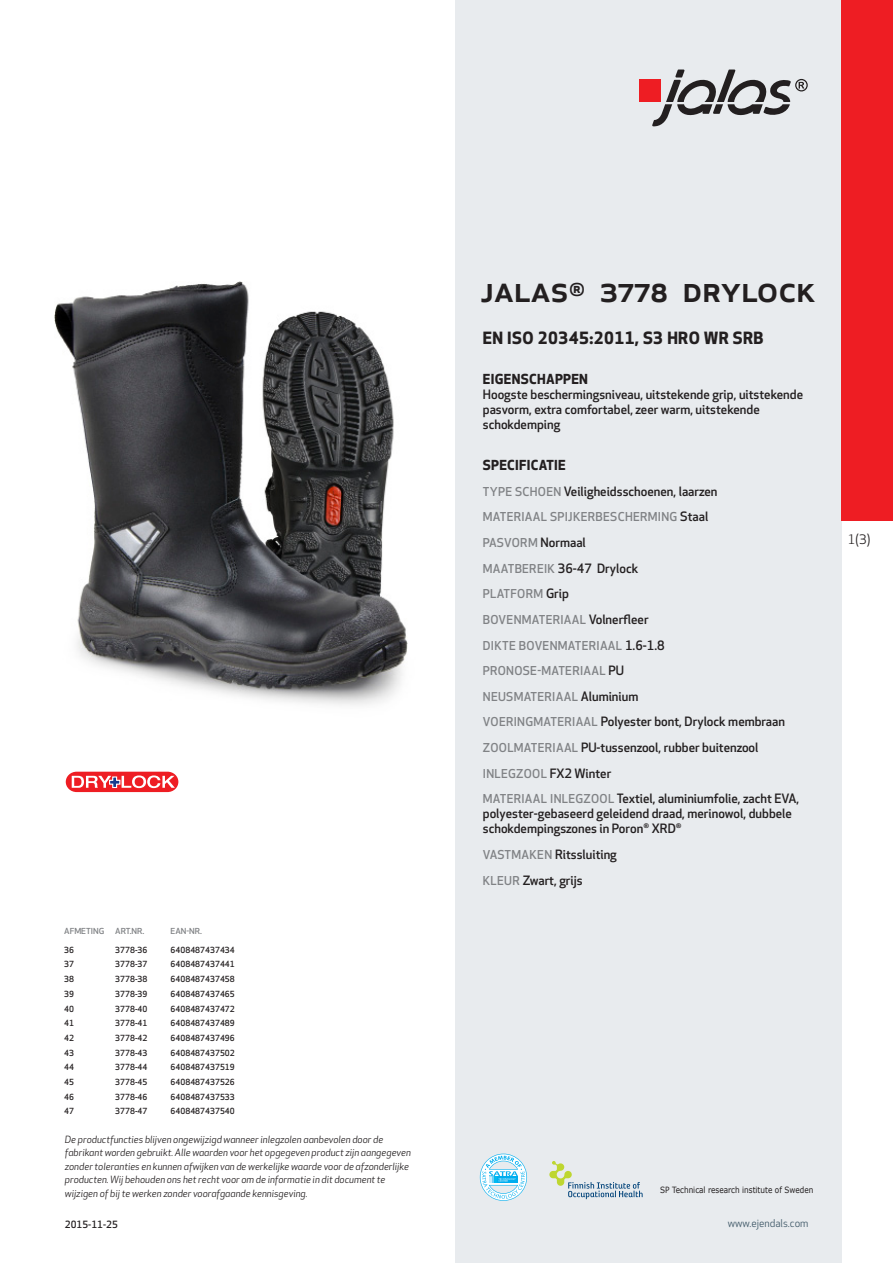
<style>
.page{position:relative;width:893px;height:1263px;background:#fff}
.page>*{position:absolute;margin:0;border:0;box-sizing:border-box;transform-origin:0 0}
.prodname{font:500 36px "Apex New";color:#231f20}
.Funktion_body{font:700 16.5px "Apex New";letter-spacing:.025em;color:#231f20}
.Funktion_body-2{font:700 13.5px "Apex New";letter-spacing:.025em;color:#231f20}
.t1{font:12.75px "Apex New";color:#231f20}
.Funktion_body-3{font:500 12.6px/15px "Apex New";color:#231f20}
.Funktion_body-4{font:500 12px "Apex New";letter-spacing:.025em;color:#808285}
.t2{font:10.5px "Apex New";color:#405968}
.t3{font:italic 9.75px/13.5px "Apex New";color:#231f20}
.Sidfot_datum{font:500 9.75px "Apex New";color:#231f20}
.t4{font:8.55px "Verdana";color:#231f20;scale:.85 1}
.ArticleTable_body{font:500 8.25px "Apex New";color:#231f20}
.ArticeTable_header{font:500 8.1px "Apex New";color:#808285;scale:1.06 1}
.s1{font-size:12px;color:#808285}
.s2{font-size:12.6px;color:#231f20}
</style>
<div class="page">
<div style="left:455px;top:0;width:387px;height:1263px;background:#e8ebee"></div>
<svg style="left:549px;top:1161px;width:94px;height:38px"></svg>
<svg style="left:480px;top:1154px;width:47px;height:47px"></svg>
<div style="left:639px;top:80px;width:22px;height:22px;background:#ee1d23"></div>
<svg style="left:652px;top:70px;width:156px;height:56px"></svg>
<div style="left:842px;top:0;width:51px;height:520px;background:#ee1d23"></div>
<img style="left:54px;top:281px;width:354px;height:424px">
<svg style="left:65px;top:771px;width:114px;height:22px"></svg>
<p class="ArticeTable_header" style="left:64px;top:925px;width:39px">AFMETING</p>
<p class="ArticeTable_header" style="left:115px;top:925px;width:29px">ART.NR.</p>
<p class="ArticeTable_header" style="left:171px;top:925px;width:31px">EAN-NR.</p>
<p class="ArticleTable_body" style="left:64px;top:944px;width:11px">36</p>
<p class="ArticleTable_body" style="left:115px;top:944px;width:34px">3778-36</p>
<p class="ArticleTable_body" style="left:171px;top:944px;width:66px">6408487437434</p>
<p class="ArticleTable_body" style="left:64px;top:959px;width:11px">37</p>
<p class="ArticleTable_body" style="left:115px;top:959px;width:34px">3778-37</p>
<p class="ArticleTable_body" style="left:171px;top:959px;width:66px">6408487437441</p>
<p class="ArticleTable_body" style="left:64px;top:973px;width:11px">38</p>
<p class="ArticleTable_body" style="left:115px;top:973px;width:34px">3778-38</p>
<p class="ArticleTable_body" style="left:171px;top:973px;width:66px">6408487437458</p>
<p class="ArticleTable_body" style="left:64px;top:988px;width:11px">39</p>
<p class="ArticleTable_body" style="left:115px;top:988px;width:34px">3778-39</p>
<p class="ArticleTable_body" style="left:171px;top:988px;width:66px">6408487437465</p>
<p class="ArticleTable_body" style="left:64px;top:1003px;width:11px">40</p>
<p class="ArticleTable_body" style="left:115px;top:1003px;width:34px">3778-40</p>
<p class="ArticleTable_body" style="left:171px;top:1003px;width:66px">6408487437472</p>
<p class="ArticleTable_body" style="left:64px;top:1018px;width:11px">41</p>
<p class="ArticleTable_body" style="left:115px;top:1018px;width:34px">3778-41</p>
<p class="ArticleTable_body" style="left:171px;top:1018px;width:66px">6408487437489</p>
<p class="ArticleTable_body" style="left:64px;top:1032px;width:11px">42</p>
<p class="ArticleTable_body" style="left:115px;top:1032px;width:34px">3778-42</p>
<p class="ArticleTable_body" style="left:171px;top:1032px;width:66px">6408487437496</p>
<p class="ArticleTable_body" style="left:64px;top:1047px;width:11px">43</p>
<p class="ArticleTable_body" style="left:115px;top:1047px;width:34px">3778-43</p>
<p class="ArticleTable_body" style="left:171px;top:1047px;width:66px">6408487437502</p>
<p class="ArticleTable_body" style="left:64px;top:1062px;width:11px">44</p>
<p class="ArticleTable_body" style="left:115px;top:1062px;width:34px">3778-44</p>
<p class="ArticleTable_body" style="left:171px;top:1062px;width:66px">6408487437519</p>
<p class="ArticleTable_body" style="left:64px;top:1076px;width:11px">45</p>
<p class="ArticleTable_body" style="left:115px;top:1076px;width:34px">3778-45</p>
<p class="ArticleTable_body" style="left:171px;top:1076px;width:66px">6408487437526</p>
<p class="ArticleTable_body" style="left:64px;top:1091px;width:11px">46</p>
<p class="ArticleTable_body" style="left:115px;top:1091px;width:34px">3778-46</p>
<p class="ArticleTable_body" style="left:171px;top:1091px;width:66px">6408487437533</p>
<p class="ArticleTable_body" style="left:64px;top:1106px;width:11px">47</p>
<p class="ArticleTable_body" style="left:115px;top:1106px;width:34px">3778-47</p>
<p class="ArticleTable_body" style="left:171px;top:1106px;width:66px">6408487437540</p>
<p class="t3" style="left:65px;top:1132px;width:347px">De productfuncties blijven ongewijzigd wanneer inlegzolen aanbevolen door de fabrikant worden gebruikt. Alle waarden voor het opgegeven product zijn aangegeven zonder toleranties en kunnen afwijken van de werkelijke waarde voor de afzonderlijke producten. Wij behouden ons het recht voor om de informatie in dit document te wijzigen of bij te werken zonder voorafgaande kennisgeving.</p>
<p class="Sidfot_datum" style="left:65px;top:1218px;width:54px">2015-11-25</p>
<p class="prodname" style="left:480px;top:265px;width:337px">JALAS<sup>®</sup> 3778 Drylock</p>
<p class="Funktion_body" style="left:483px;top:326px;width:282px">EN ISO 20345:2011, S3 HRO WR SRB</p>
<p class="Funktion_body-2" style="left:483px;top:370px;width:107px">EIGENSCHAPPEN</p>
<p class="Funktion_body-3" style="left:483px;top:387px;width:322px">Hoogste beschermingsniveau, uitstekende grip, uitstekende pasvorm, extra comfortabel, zeer warm, uitstekende schokdemping</p>
<p class="Funktion_body-2" style="left:483px;top:455px;width:84px">SPECIFICATIE</p>
<p class="Funktion_body-3" style="left:483px;top:483px;width:236px"><span class="s1">TYPE SCHOEN</span> Veiligheidsschoenen, laarzen</p>
<p class="Funktion_body-4" style="left:483px;top:509px;width:227px">MATERIAAL SPIJKERBESCHERMING <span class="s2">Staal</span></p>
<p class="Funktion_body-4" style="left:483px;top:535px;width:104px">PASVORM <span class="s2">Normaal</span></p>
<p class="Funktion_body-3" style="left:483px;top:560px;width:157px"><span class="s1">MAATBEREIK</span> 36-47 Drylock</p>
<p class="Funktion_body-4" style="left:483px;top:586px;width:88px">PLATFORM <span class="s2">Grip</span></p>
<p class="Funktion_body-4" style="left:483px;top:611px;width:167px">BOVENMATERIAAL <span class="s2">Volnerfleer</span></p>
<p class="Funktion_body-4" style="left:483px;top:637px;width:183px">DIKTE BOVENMATERIAAL <span class="s2">1.6-1.8</span></p>
<p class="Funktion_body-4" style="left:483px;top:663px;width:143px">PRONOSE-MATERIAAL <span class="s2">PU</span></p>
<p class="Funktion_body-4" style="left:483px;top:688px;width:157px">NEUSMATERIAAL <span class="s2">Aluminium</span></p>
<p class="Funktion_body-3" style="left:483px;top:714px;width:304px"><span class="s1">VOERINGMATERIAAL</span> Polyester bont, Drylock membraan</p>
<p class="Funktion_body-3" style="left:483px;top:740px;width:277px"><span class="s1">ZOOLMATERIAAL</span> PU-tussenzool, rubber buitenzool</p>
<p class="Funktion_body-4" style="left:483px;top:765px;width:130px">INLEGZOOL <span class="s2">FX2 Winter</span></p>
<p class="Funktion_body-3" style="left:483px;top:791px;width:318px"><span class="s1">MATERIAAL INLEGZOOL</span> Textiel, aluminiumfolie, zacht EVA, polyester-gebaseerd geleidend draad, merinowol, dubbele schokdempingszones in Poron<sup>®</sup> XRD<sup>®</sup></p>
<p class="Funktion_body-3" style="left:483px;top:847px;width:136px"><span class="s1">VASTMAKEN</span> Ritssluiting</p>
<p class="Funktion_body-3" style="left:483px;top:872px;width:101px"><span class="s1">KLEUR</span> Zwart, grijs</p>
<p class="t1" style="left:848px;top:531px;width:24px">1(3)</p>
<p class="t4" style="left:660px;top:1184px;width:182px">SP Technical research institute of Sweden</p>
<p class="t2" style="left:728px;top:1217px;width:82px">www.ejendals.com</p>
</div>
